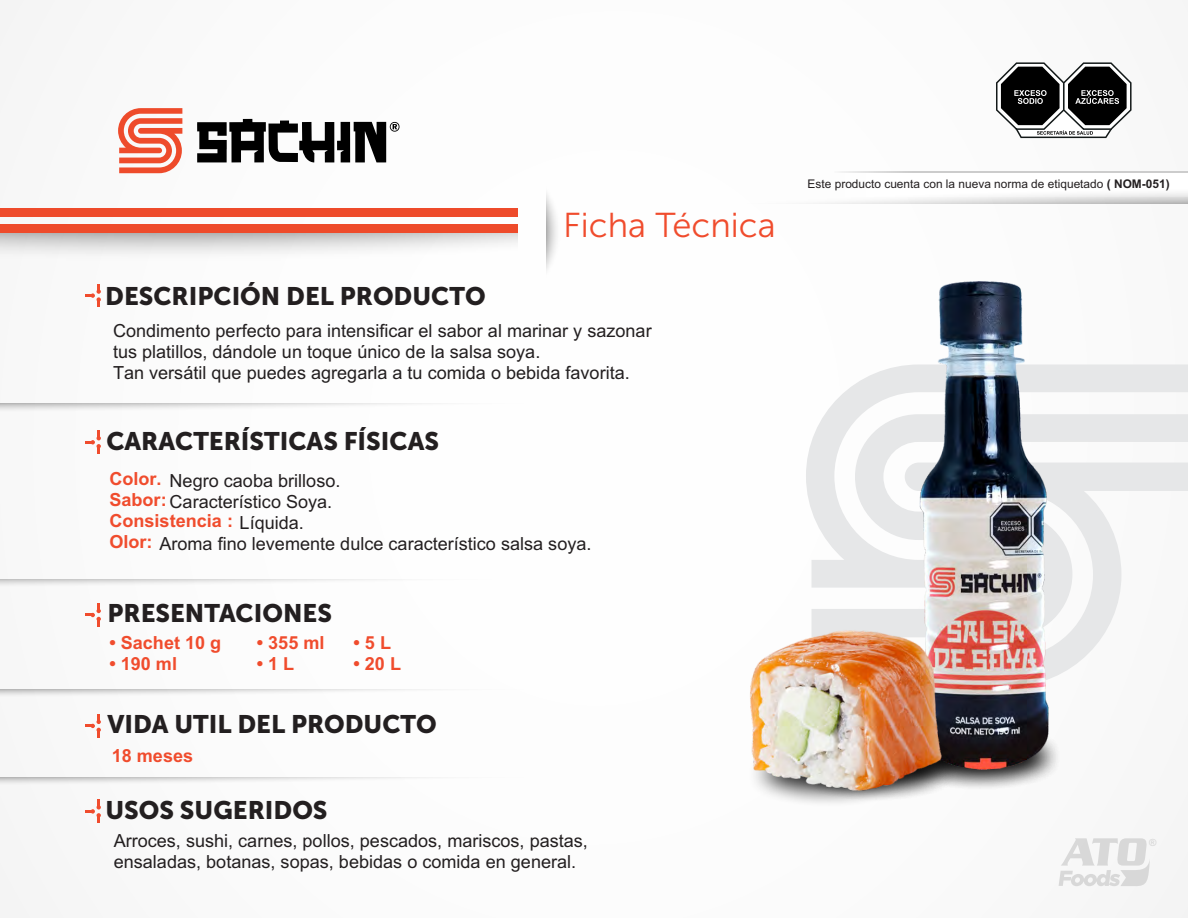
<style>
.page{position:relative;width:1188px;height:918px;background:#fff}
.page>*{position:absolute;margin:0;border:0;box-sizing:border-box;transform-origin:0 0}
.t1{font:34.5px "Museo Sans 300";color:#f04c2d}
.t2{font:25.2px/21px "Utsaah";color:#231f20}
.t3{font:25.2px "Museo Sans 900";color:#231f20}
.t4{font:700 25.2px "Utsaah";color:#f04c2d}
.t5{font:11.85px "Arial";color:#231f20}
.t6{font:700 9.9px "Arial";color:rgb(204 204 204/.7)}
.s1{font-weight:700;color:#f04c2d}
.s2{font-weight:700}
</style>
<div class="page">
<svg style="left:1079px;top:364px;width:109px;height:298px"></svg>
<img style="left:547px;top:194px;width:10px;height:75px">
<img style="left:0;top:232px;width:518px;height:24px">
<hr style="left:835px;top:171px;width:353px;height:1px;background:#ccc">
<svg style="left:996px;top:62px;width:136px;height:76px"></svg>
<img style="left:806px;top:281px;width:273px;height:508px">
<img style="left:750px;top:588px;width:212px;height:216px">
<div style="left:0;top:224px;width:518px;height:8px;background:#ee4b2b"></div>
<div style="left:0;top:209px;width:518px;height:8px;background:#ee4b2b"></div>
<svg style="left:118px;top:108px;width:64px;height:65px"></svg>
<svg style="left:197px;top:119px;width:203px;height:43px"></svg>
<svg style="left:1059px;top:838px;width:91px;height:49px"></svg>
<svg style="left:85px;top:431px;width:16px;height:23px"></svg>
<svg style="left:85px;top:284px;width:16px;height:23px"></svg>
<svg style="left:85px;top:714px;width:16px;height:23px"></svg>
<svg style="left:85px;top:800px;width:16px;height:23px"></svg>
<svg style="left:85px;top:603px;width:16px;height:23px"></svg>
<p class="t3" style="left:105px;top:286px;width:382px">DESCRIPCIÓN DEL PRODUCTO</p>
<h1 class="t1" style="left:563px;top:211px;width:214px">Ficha Técnica</h1>
<p class="t2" style="left:113px;top:318px;width:540px">Condimento perfecto para intensificar el sabor al marinar y sazonar tus platillos, dándole un toque único de la salsa soya.<br>Tan versátil que puedes agregarla a tu comida o bebida favorita.</p>
<p class="t3" style="left:106px;top:431px;width:334px">CARACTERÍSTICAS FÍSICAS</p>
<p class="t2" style="left:109px;top:465px;width:224px;line-height:22.5px"><span class="s1">Color.<br>Sabor:</span>Característico Soya.</p>
<p class="t2" style="left:109px;top:507px;width:484px;line-height:22.5px"><span class="s1">Consistencia :</span> Líquida.<br><span class="s1">Olor:</span> Aroma fino levemente dulce característico salsa soya.</p>
<p class="t2" style="left:170px;top:468px;width:172px">Negro caoba brilloso.</p>
<p class="t3" style="left:107px;top:603px;width:226px">PRESENTACIONES</p>
<p class="t4" style="left:109px;top:626px;width:113px">• Sachet 10 g</p>
<p class="t4" style="left:109px;top:647px;width:69px">• 190 ml</p>
<p class="t4" style="left:257px;top:626px;width:69px">• 355 ml</p>
<p class="t4" style="left:257px;top:647px;width:39px">• 1 L</p>
<p class="t4" style="left:354px;top:625px;width:39px">• 5 L</p>
<p class="t4" style="left:354px;top:646px;width:49px">• 20 L</p>
<p class="t3" style="left:107px;top:714px;width:331px">VIDA UTIL DEL PRODUCTO</p>
<p class="t4" style="left:112px;top:739px;width:83px">18 meses</p>
<p class="t3" style="left:105px;top:800px;width:224px">USOS SUGERIDOS</p>
<p class="t2" style="left:114px;top:828px;width:476px">Arroces, sushi, carnes, pollos, pescados, mariscos, pastas, ensaladas, botanas, sopas, bebidas o comida en general.</p>
<p class="t5" style="left:808px;top:179px;width:364px">Este producto cuenta con la nueva norma de etiquetado <span class="s2">( NOM-051)</span></p>
<p class="t6" style="left:1149px;top:839px;width:9px">®</p>
</div>
